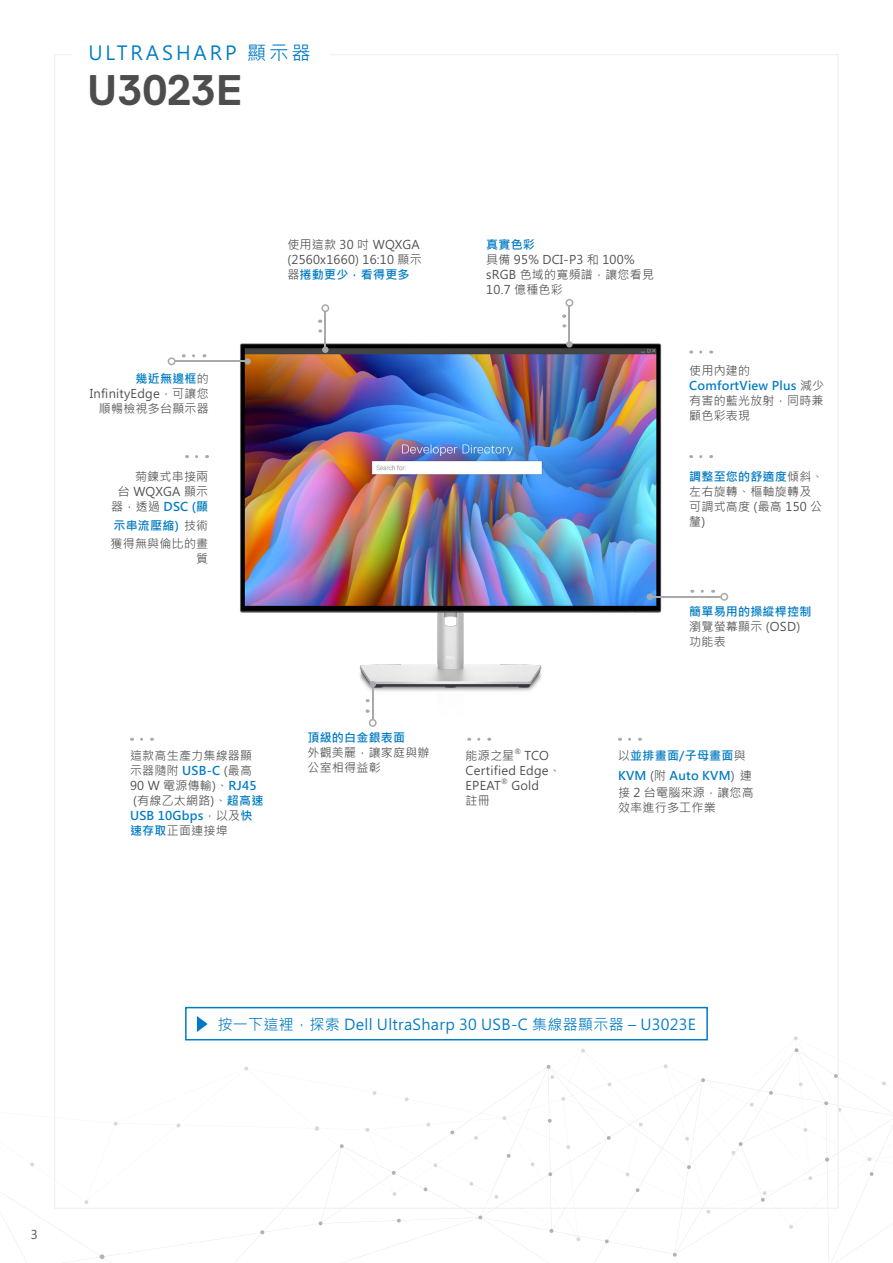
<style>
.page{position:relative;width:893px;height:1263px;background:#fff}
.page>*{position:absolute;margin:0;border:0;box-sizing:border-box;transform-origin:0 0}
.t1{font:700 42.75px "Dell Replica";color:#4d4d4f}
.t2{font:19.2px "Microsoft Jheng Hei";letter-spacing:.15em;color:#007bc3}
.t3{font:15px "Microsoft Jheng Hei";letter-spacing:.02em;color:#007bc3}
.t4{font:12px/15px "Microsoft Jheng Hei";letter-spacing:.02em;color:#4d4d4f}
.t5{font:700 12px/19.2px "Microsoft Jheng Hei";letter-spacing:.02em;color:#007bc3}
.t6{font:7.05px "Microsoft Jheng Hei";color:#4d4d4f}
.s1{font-weight:700;color:#007bc3}
.s2{font-weight:400;color:#4d4d4f}
</style>
<div class="page">
<svg style="left:0;top:1036px;width:893px;height:227px"></svg>
<svg style="left:673px;top:1253px;width:4px;height:4px"></svg>
<svg style="left:769px;top:1091px;width:4px;height:4px"></svg>
<svg style="left:834px;top:1074px;width:3px;height:4px"></svg>
<svg style="left:825px;top:1157px;width:4px;height:5px"></svg>
<svg style="left:824px;top:1101px;width:4px;height:4px"></svg>
<svg style="left:701px;top:1078px;width:4px;height:4px"></svg>
<svg style="left:794px;top:1048px;width:4px;height:4px"></svg>
<svg style="left:546px;top:1065px;width:4px;height:4px"></svg>
<svg style="left:605px;top:1239px;width:4px;height:4px"></svg>
<svg style="left:548px;top:1172px;width:4px;height:4px"></svg>
<svg style="left:392px;top:1171px;width:4px;height:4px"></svg>
<svg style="left:260px;top:1230px;width:4px;height:4px"></svg>
<svg style="left:100px;top:1254px;width:4px;height:5px"></svg>
<svg style="left:549px;top:1229px;width:5px;height:4px"></svg>
<svg style="left:607px;top:1136px;width:4px;height:4px"></svg>
<svg style="left:761px;top:1191px;width:5px;height:11px"></svg>
<svg style="left:318px;top:1221px;width:5px;height:4px"></svg>
<svg style="left:340px;top:1144px;width:4px;height:4px"></svg>
<svg style="left:450px;top:1130px;width:4px;height:4px"></svg>
<svg style="left:478px;top:1215px;width:4px;height:4px"></svg>
<svg style="left:397px;top:1218px;width:4px;height:4px"></svg>
<svg style="left:687px;top:1165px;width:4px;height:4px"></svg>
<svg style="left:731px;top:1142px;width:12px;height:13px"></svg>
<svg style="left:870px;top:1172px;width:4px;height:4px"></svg>
<svg style="left:636px;top:1188px;width:4px;height:4px"></svg>
<svg style="left:507px;top:1154px;width:4px;height:4px"></svg>
<svg style="left:548px;top:1119px;width:4px;height:4px"></svg>
<svg style="left:424px;top:1187px;width:4px;height:4px"></svg>
<img style="left:212px;top:299px;width:476px;height:442px">
<svg style="left:197px;top:455px;width:11px;height:3px"></svg>
<svg style="left:701px;top:351px;width:11px;height:3px"></svg>
<svg style="left:701px;top:455px;width:11px;height:3px"></svg>
<svg style="left:629px;top:738px;width:11px;height:3px"></svg>
<svg style="left:479px;top:738px;width:11px;height:3px"></svg>
<div style="left:185px;top:1007px;width:523px;height:33px;background:#fff;border:2px solid #007bc3"></div>
<svg style="left:197px;top:1016px;width:11px;height:16px"></svg>
<svg style="left:142px;top:738px;width:11px;height:3px"></svg>
<hr style="left:325px;top:312px;width:1px;height:39px;background:#a7a9ac">
<div style="left:322px;top:347px;width:7px;height:6px;background:#a7a9ac;border-radius:50%"></div>
<div style="left:321px;top:304px;width:8px;height:8px;border:2px solid #a7a9ac;border-radius:50%"></div>
<svg style="left:318px;top:320px;width:3px;height:12px"></svg>
<div style="left:566px;top:341px;width:7px;height:7px;background:#a7a9ac;border-radius:50%"></div>
<div style="left:565px;top:299px;width:8px;height:8px;border:2px solid #a7a9ac;border-radius:50%"></div>
<svg style="left:562px;top:315px;width:3px;height:12px"></svg>
<hr style="left:569px;top:305px;width:1px;height:39px;background:#a7a9ac">
<hr style="left:175px;top:361px;width:71px;height:1px;background:#a7a9ac">
<div style="left:244px;top:358px;width:7px;height:6px;background:#a7a9ac;border-radius:50%"></div>
<div style="left:168px;top:357px;width:8px;height:8px;border:2px solid #a7a9ac;border-radius:50%"></div>
<svg style="left:183px;top:354px;width:11px;height:3px"></svg>
<hr style="left:652px;top:596px;width:68px;height:1px;background:#a7a9ac">
<svg style="left:647px;top:594px;width:6px;height:6px"></svg>
<div style="left:720px;top:593px;width:8px;height:8px;border:2px solid #a7a9ac;border-radius:50%"></div>
<hr style="left:372px;top:683px;width:1px;height:36px;background:#a7a9ac">
<svg style="left:370px;top:681px;width:6px;height:6px"></svg>
<div style="left:369px;top:719px;width:8px;height:8px;border:2px solid #a7a9ac;border-radius:50%"></div>
<svg style="left:366px;top:699px;width:3px;height:14px"></svg>
<h2 class="t2" style="left:88px;top:41px;width:224px">ULTRASHARP 顯示器</h2>
<h1 class="t1" style="left:87px;top:67px;width:158px">U3023E</h1>
<p class="t4" style="left:90px;top:372px;width:120px;text-align:right"><span class="s1">幾近無邊框</span>的<br>InfinityEdge，可讓您順暢檢視多台顯示器</p>
<p class="t4" style="left:111px;top:469px;width:98px;text-align:right">菊鍊式串接兩<br>台 WQXGA 顯示器，透過 <span class="s1">DSC (顯</span></p>
<p class="t4" style="left:111px;top:517px;width:99px;line-height:17.4px"><span class="s1">示串流壓縮)</span> 技術獲得無與倫比的畫</p>
<p class="t4" style="left:196px;top:551px;width:13px">質</p>
<p class="t4" style="left:287px;top:237px;width:136px">使用這款 30 吋 WQXGA (2560x1660) 16:10 顯示器<span class="s1">捲動更少，看得更多</span></p>
<p class="t4" style="left:130px;top:748px;width:135px">這款高生產力集線器顯示器隨附 <span class="s1">USB-C</span> (最高<br>90 W 電源傳輸)、<span class="s1">RJ45 </span>(有線乙太網路)、<span class="s1">超高速<br>USB 10Gbps</span>，以及<span class="s1">快速存取</span>正面連接埠</p>
<p class="t5" style="left:307px;top:728px;width:99px">頂級的白金銀表面</p>
<p class="t4" style="left:307px;top:745px;width:124px">外觀美麗，讓家庭與辦公室相得益彰</p>
<p class="t5" style="left:486px;top:235px;width:50px">真實色彩</p>
<p class="t4" style="left:486px;top:252px;width:169px">具備 95% DCI-P3 和 100% sRGB 色域的寬頻譜，讓您看見<br>10.7 億種色彩</p>
<p class="t4" style="left:689px;top:363px;width:137px">使用內建的<br><span class="s1">ComfortView Plus</span> 減少有害的藍光放射，同時兼顧色彩表現</p>
<p class="t4" style="left:689px;top:469px;width:136px"><span class="s1">調整至您的舒適度</span>傾斜、左右旋轉、樞軸旋轉及可調式高度 (最高 150 公釐)</p>
<p class="t5" style="left:689px;top:602px;width:124px">簡單易用的操縱桿控制</p>
<p class="t4" style="left:689px;top:619px;width:113px">瀏覽螢幕顯示 (OSD)功能表</p>
<p class="t4" style="left:466px;top:748px;width:50px">能源之星</p>
<p class="t6" style="left:514px;top:747px;width:8px">®</p>
<p class="t4" style="left:466px;top:748px;width:97px;text-indent:59px">TCO<br>Certified Edge、<br>EPEAT</p>
<p class="t6" style="left:501px;top:777px;width:8px">®</p>
<p class="t4" style="left:511px;top:778px;width:29px">Gold</p>
<p class="t4" style="left:466px;top:793px;width:26px">註冊</p>
<p class="t5" style="left:618px;top:746px;width:135px"><span class="s2">以</span>並排畫面/子母畫面<span class="s2">與<br></span>KVM <span class="s2">(附</span> Auto KVM<span class="s2">) 連</span></p>
<p class="t4" style="left:618px;top:785px;width:137px">接 2 台電腦來源，讓您高效率進行多工作業</p>
<p class="t3" style="left:218px;top:1015px;width:480px">按一下這裡，探索 Dell UltraSharp 30 USB-C 集線器顯示器 – U3023E</p>
<p class="t4" style="left:31px;top:1227px;width:8px">3</p>
</div>
